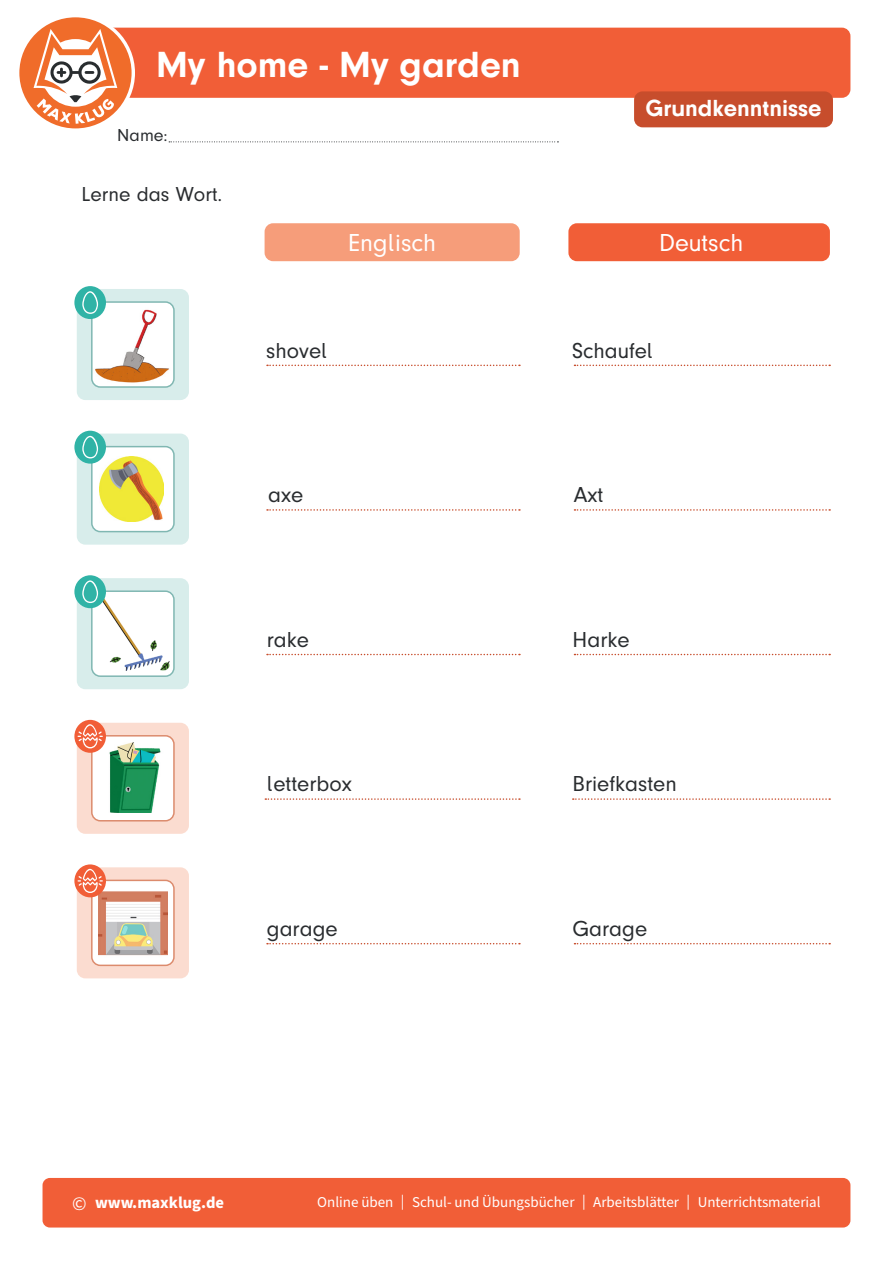
<style>
.page{position:relative;width:893px;height:1263px;background:#fff}
.page>*{position:absolute;margin:0;border:0;box-sizing:border-box;transform-origin:0 0}
.t1{font:700 37.5px "Mk Druckschrift N";color:#fff}
.t2{font:25.5px "Mk Druckschrift N";color:#fff}
.t3{font:700 24px "Mk Druckschrift N";color:#fff}
.t4{font:22.5px "Mk Druckschrift N";color:#292c2f}
.t5{font:21px "Mk Druckschrift N";color:#292c2f}
.t6{font:18px "Mk Druckschrift N";color:#292c2f}
.t7{font:700 16.5px "Source Sans Pro";color:#fff}
.t8{font:15px "Source Sans Pro";color:#fff}
.s1{font-weight:400;font-size:19.5px}
</style>
<div class="page">
<div style="left:75px;top:28px;width:775px;height:70px;background:#f15e37;border-radius:9px"></div>
<svg style="left:169px;top:141px;width:389px;height:1px"></svg>
<svg style="left:19px;top:17px;width:116px;height:112px"></svg>
<div style="left:634px;top:91px;width:199px;height:36px;background:#c74d2c;border-radius:9px"></div>
<div style="left:43px;top:1178px;width:807px;height:49px;background:#f15e37;border-radius:7px"></div>
<svg style="left:265px;top:798px;width:255px;height:2px"></svg>
<svg style="left:573px;top:798px;width:257px;height:2px"></svg>
<svg style="left:267px;top:509px;width:253px;height:2px"></svg>
<svg style="left:267px;top:365px;width:253px;height:1px"></svg>
<svg style="left:574px;top:509px;width:256px;height:2px"></svg>
<svg style="left:574px;top:365px;width:256px;height:1px"></svg>
<svg style="left:267px;top:943px;width:253px;height:1px"></svg>
<svg style="left:574px;top:943px;width:256px;height:1px"></svg>
<svg style="left:267px;top:654px;width:253px;height:1px"></svg>
<svg style="left:574px;top:654px;width:256px;height:1px"></svg>
<div style="left:77px;top:867px;width:112px;height:111px;background:#fbdcd0;border-radius:9px"></div>
<div style="left:92px;top:880px;width:82px;height:85px;background:#fff;border-radius:9px"></div>
<img style="left:98px;top:888px;width:70px;height:68px">
<div style="left:91px;top:880px;width:84px;height:86px;border:2px solid #dc8b6d;border-radius:9px"></div>
<svg style="left:74px;top:864px;width:32px;height:33px"></svg>
<svg style="left:78px;top:869px;width:25px;height:24px"></svg>
<div style="left:77px;top:723px;width:112px;height:111px;background:#fbdcd0;border-radius:9px"></div>
<div style="left:92px;top:736px;width:82px;height:85px;background:#fff;border-radius:9px"></div>
<img style="left:103px;top:742px;width:58px;height:70px">
<div style="left:91px;top:735px;width:84px;height:86px;border:2px solid #dc8b6d;border-radius:9px"></div>
<svg style="left:74px;top:720px;width:32px;height:33px"></svg>
<svg style="left:78px;top:724px;width:25px;height:24px"></svg>
<div style="left:265px;top:223px;width:255px;height:38px;background:#f69d7a;border-radius:9px"></div>
<div style="left:568px;top:223px;width:262px;height:38px;background:#f15e37;border-radius:9px"></div>
<div style="left:77px;top:289px;width:112px;height:111px;background:#d8edeb;border-radius:9px"></div>
<div style="left:77px;top:434px;width:112px;height:111px;background:#d8edeb;border-radius:9px"></div>
<div style="left:77px;top:578px;width:112px;height:111px;background:#d8edeb;border-radius:9px"></div>
<div style="left:92px;top:302px;width:82px;height:85px;background:#fff;border-radius:9px"></div>
<img style="left:94px;top:307px;width:75px;height:77px">
<div style="left:91px;top:301px;width:84px;height:87px;border:2px solid #80b7b2;border-radius:9px"></div>
<div style="left:92px;top:447px;width:82px;height:85px;background:#fff;border-radius:9px"></div>
<img style="left:100px;top:457px;width:64px;height:64px">
<div style="left:91px;top:446px;width:84px;height:86px;border:2px solid #80b7b2;border-radius:9px"></div>
<div style="left:92px;top:591px;width:82px;height:85px;background:#fff;border-radius:9px"></div>
<img style="left:98px;top:598px;width:72px;height:72px">
<div style="left:91px;top:590px;width:84px;height:87px;border:2px solid #80b7b2;border-radius:9px"></div>
<div style="left:74px;top:431px;width:32px;height:33px;background:#30b3a6;border-radius:50%"></div>
<svg style="left:82px;top:436px;width:16px;height:22px"></svg>
<div style="left:74px;top:286px;width:32px;height:33px;background:#30b3a6;border-radius:50%"></div>
<svg style="left:82px;top:291px;width:16px;height:23px"></svg>
<div style="left:74px;top:575px;width:32px;height:33px;background:#30b3a6;border-radius:50%"></div>
<svg style="left:82px;top:580px;width:16px;height:23px"></svg>
<p class="t1" style="left:156px;top:43px;width:366px">My home - My garden</p>
<p class="t6" style="left:117px;top:125px;width:52px">Name:</p>
<p class="t5" style="left:81px;top:183px;width:142px">Lerne das Wort.</p>
<h3 class="t3" style="left:645px;top:95px;width:178px">Grundkenntnisse</h3>
<p class="t2" style="left:348px;top:228px;width:90px">Englisch</p>
<p class="t2" style="left:659px;top:228px;width:86px">Deutsch</p>
<p class="t4" style="left:266px;top:338px;width:63px">shovel</p>
<p class="t4" style="left:572px;top:338px;width:83px">Schaufel</p>
<p class="t4" style="left:268px;top:483px;width:37px">axe</p>
<p class="t4" style="left:574px;top:483px;width:31px">Axt</p>
<p class="t4" style="left:267px;top:627px;width:44px">rake</p>
<p class="t4" style="left:573px;top:627px;width:59px">Harke</p>
<p class="t4" style="left:267px;top:772px;width:86px">letterbox</p>
<p class="t4" style="left:573px;top:772px;width:106px">Briefkasten</p>
<p class="t4" style="left:267px;top:916px;width:72px">garage</p>
<p class="t4" style="left:573px;top:916px;width:76px">Garage</p>
<p class="t7" style="left:72px;top:1191px;width:153px"><span class="s1">©</span> www.maxklug.de</p>
<p class="t8" style="left:317px;top:1192px;width:505px">Online üben | Schul- und Übungsbücher | Arbeitsblätter | Unterrichtsmaterial</p>
</div>
